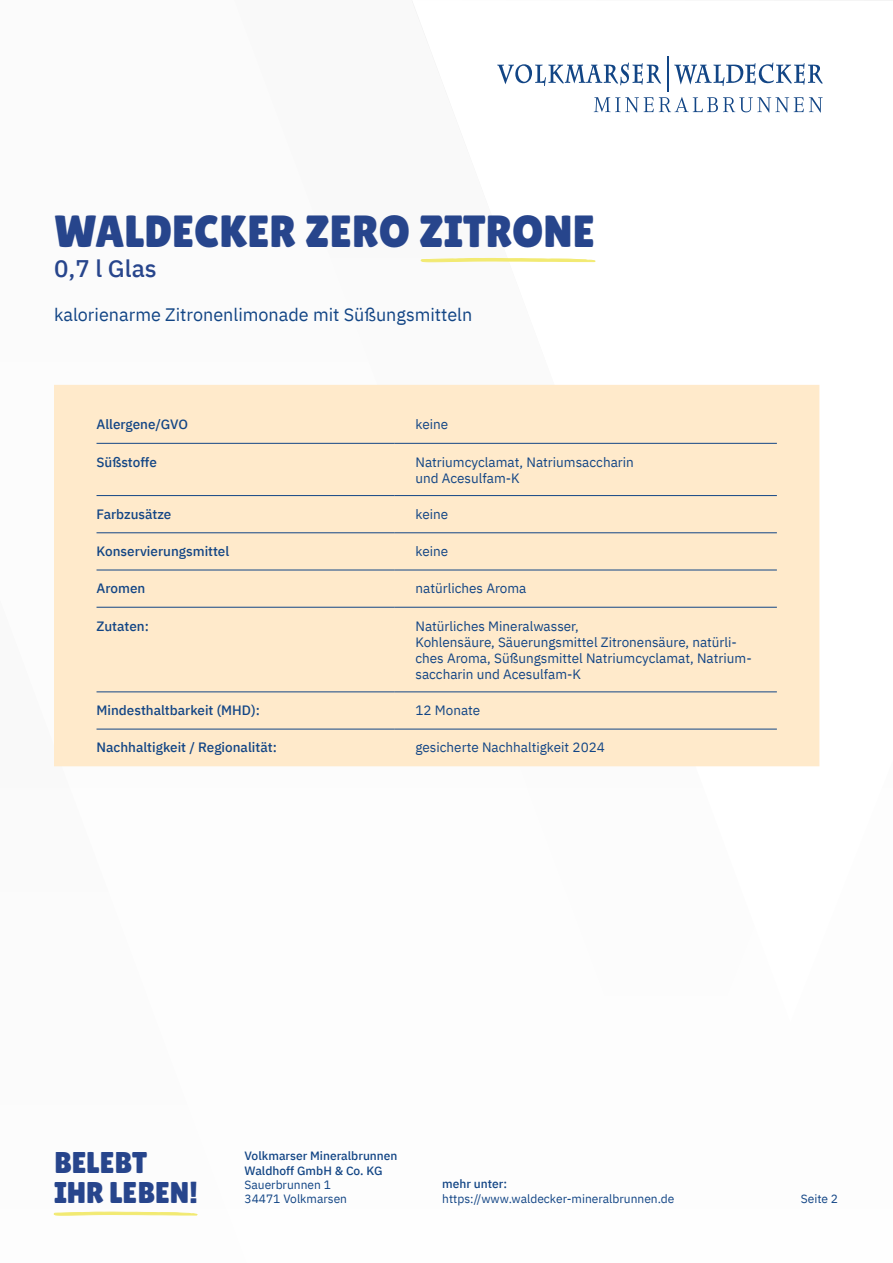
<style>
.page{position:relative;width:893px;height:1263px;background:#fff}
.page>*{position:absolute;margin:0;border:0;box-sizing:border-box;transform-origin:0 0}
.t1{font:45px "Lilita One";color:#27458c}
.t2{font:30px/30px "Lilita One";color:#27458c}
.t3{font:500 24px "IBM Plex Sans";color:#27458c}
.t4{font:18px "IBM Plex Sans";color:#124585}
.t5{font:13.5px/16.2px "IBM Plex Sans";color:#124585}
.t6{font:500 13.5px "IBM Plex Sans";color:#124585}
.t7{font:12px/14.4px "IBM Plex Sans";color:#124585}
.t8{font:500 12px/14.4px "IBM Plex Sans";color:#124585}
</style>
<div class="page">
<svg style="left:674px;top:63px;width:149px;height:23px"></svg>
<svg style="left:594px;top:97px;width:229px;height:16px"></svg>
<svg style="left:497px;top:63px;width:164px;height:23px"></svg>
<hr style="left:667px;top:57px;width:1px;height:35px;background:#124585">
<svg style="left:54px;top:1212px;width:143px;height:4px"></svg>
<div style="left:54px;top:385px;width:765px;height:381px;background:#ffeacb"></div>
<hr style="left:97px;top:443px;width:297px;height:1px;background:#124585">
<hr style="left:394px;top:443px;width:383px;height:1px;background:#124585">
<hr style="left:97px;top:495px;width:297px;height:1px;background:#124585">
<hr style="left:394px;top:495px;width:383px;height:1px;background:#124585">
<hr style="left:97px;top:532px;width:297px;height:1px;background:#124585">
<hr style="left:394px;top:532px;width:383px;height:1px;background:#124585">
<hr style="left:97px;top:570px;width:297px;height:1px;background:#124585">
<hr style="left:394px;top:570px;width:383px;height:1px;background:#124585">
<hr style="left:97px;top:607px;width:297px;height:1px;background:#124585">
<hr style="left:394px;top:607px;width:383px;height:1px;background:#124585">
<hr style="left:97px;top:692px;width:297px;height:1px;background:#124585">
<hr style="left:394px;top:692px;width:383px;height:1px;background:#124585">
<hr style="left:97px;top:729px;width:297px;height:1px;background:#124585">
<hr style="left:394px;top:729px;width:383px;height:1px;background:#124585">
<svg style="left:421px;top:258px;width:174px;height:4px"></svg>
<h1 class="t1" style="left:54px;top:205px;width:542px">WALDECKER ZERO ZITRONE</h1>
<h3 class="t3" style="left:54px;top:249px;width:104px">0,7 l Glas</h3>
<h3 class="t4" style="left:54px;top:300px;width:420px">kalorienarme Zitronenlimonade mit Süßungsmitteln</h3>
<p class="t6" style="left:97px;top:414px;width:93px">Allergene/GVO</p>
<p class="t5" style="left:415px;top:415px;width:34px">keine</p>
<p class="t6" style="left:97px;top:451px;width:62px">Süßstoffe</p>
<p class="t5" style="left:415px;top:453px;width:220px">Natriumcyclamat, Natriumsaccharin und Acesulfam-K</p>
<p class="t6" style="left:97px;top:504px;width:76px">Farbzusätze</p>
<p class="t5" style="left:415px;top:505px;width:34px">keine</p>
<p class="t6" style="left:97px;top:541px;width:134px">Konservierungsmittel</p>
<p class="t5" style="left:415px;top:542px;width:34px">keine</p>
<p class="t6" style="left:97px;top:578px;width:50px">Aromen</p>
<p class="t5" style="left:415px;top:579px;width:113px">natürliches Aroma</p>
<p class="t6" style="left:97px;top:615px;width:54px">Zutaten:</p>
<p class="t5" style="left:415px;top:616px;width:338px">Natürliches Mineralwasser,<br>Kohlensäure, Säuerungsmittel Zitronensäure, natürli&shy;ches Aroma, Süßungsmittel Natriumcyclamat, Natrium&shy;saccharin und Acesulfam-K</p>
<p class="t6" style="left:97px;top:700px;width:165px">Mindesthaltbarkeit (MHD):</p>
<p class="t5" style="left:415px;top:701px;width:66px">12 Monate</p>
<p class="t6" style="left:97px;top:737px;width:182px">Nachhaltigkeit / Regionalität:</p>
<p class="t5" style="left:415px;top:738px;width:191px">gesicherte Nachhaltigkeit 2024</p>
<h2 class="t2" style="left:54px;top:1148px;width:146px">BELEBT<br>IHR LEBEN!</h2>
<p class="t8" style="left:244px;top:1148px;width:154px">Volkmarser Mineralbrunnen<br>Waldhoff GmbH &amp; Co. KG</p>
<p class="t7" style="left:244px;top:1176px;width:104px">Sauerbrunnen 1<br>34471 Volkmarsen</p>
<p class="t8" style="left:442px;top:1176px;width:66px">mehr unter:</p>
<p class="t7" style="left:442px;top:1190px;width:234px">https://www.waldecker-mineralbrunnen.de</p>
<p class="t7" style="left:801px;top:1191px;width:39px">Seite 2</p>
</div>
